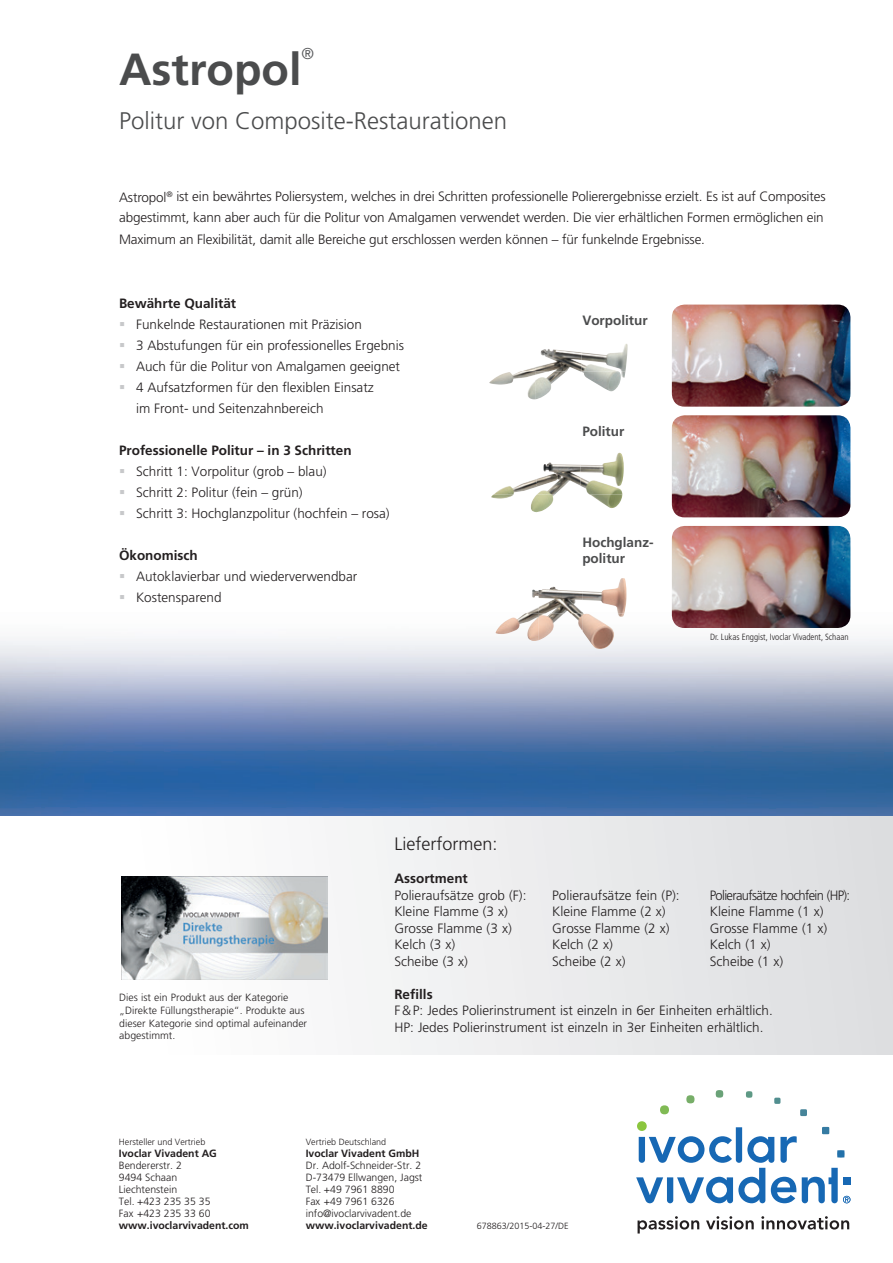
<style>
.page{position:relative;width:893px;height:1263px;background:#fff}
.page>*{position:absolute;margin:0;border:0;box-sizing:border-box;transform-origin:0 0}
.t1{font:700 45px "Frutiger";color:#4b4c4d}
.t2{font:300 24px "Frutiger";color:#4b4c4d}
.t3{font:300 18px "Frutiger";color:#231f20}
.t4{font:300 15.75px "Frutiger";color:#57585a}
.t5{font:300 13.5px/16.5px "Frutiger";color:#231f20}
.t6{font:300 13.5px/16.5px "Frutiger";color:#231f20;scale:.96 1}
.t7{font:700 13.5px "Frutiger";color:#231f20}
.t8{font:700 13.5px/16.5px "Frutiger";color:#4b4c4d}
.t9{font:300 10.5px/12px "Frutiger";color:#231f20}
.t10{font:700 10.5px "Frutiger";color:#231f20}
.t11{font:300 9px "Frutiger";color:#231f20}
.t12{font:300 condensed 9px "Frutiger";color:#231f20}
.s1{color:#c7c8ca}
</style>
<div class="page">
<img style="left:0;top:495px;width:893px;height:321px">
<div style="left:0;top:816px;width:893px;height:238px;background:linear-gradient(to right,#fff,#dddee0)"></div>
<svg style="left:636px;top:1090px;width:214px;height:113px"></svg>
<svg style="left:638px;top:1216px;width:61px;height:17px"></svg>
<svg style="left:706px;top:1216px;width:48px;height:13px"></svg>
<svg style="left:761px;top:1216px;width:88px;height:13px"></svg>
<img style="left:121px;top:876px;width:207px;height:103px">
<img style="left:672px;top:305px;width:178px;height:102px">
<img style="left:672px;top:415px;width:178px;height:102px">
<img style="left:672px;top:526px;width:178px;height:102px">
<img style="left:523px;top:367px;width:12px;height:4px">
<img style="left:535px;top:349px;width:47px;height:22px">
<img style="left:582px;top:344px;width:45px;height:28px">
<img style="left:489px;top:371px;width:93px;height:28px">
<img style="left:582px;top:371px;width:43px;height:20px">
<img style="left:493px;top:479px;width:44px;height:16px">
<img style="left:537px;top:462px;width:43px;height:33px">
<img style="left:580px;top:453px;width:44px;height:42px">
<img style="left:490px;top:495px;width:65px;height:17px">
<img style="left:590px;top:495px;width:32px;height:13px">
<img style="left:525px;top:590px;width:14px;height:23px">
<img style="left:539px;top:587px;width:44px;height:26px">
<img style="left:583px;top:578px;width:43px;height:36px">
<img style="left:496px;top:613px;width:87px;height:28px">
<img style="left:583px;top:613px;width:41px;height:36px">
<h1 class="t1" style="left:119px;top:43px;width:184px">Astropol</h1>
<p class="t4" style="left:302px;top:45px;width:14px">®</p>
<h2 class="t2" style="left:119px;top:107px;width:390px">Politur von Composite-Restaurationen</h2>
<p class="t5" style="left:119px;top:187px;width:708px;line-height:21px">Astropol<sup>®</sup> ist ein bewährtes Poliersystem, welches in drei Schritten professionelle Polierergebnisse erzielt. Es ist auf Composites abgestimmt, kann aber auch für die Politur von Amalgamen verwendet werden. Die vier erhältlichen Formen ermöglichen ein<br>Maximum an Flexibilität, damit alle Bereiche gut erschlossen werden können – für funkelnde Ergebnisse.</p>
<p class="t7" style="left:119px;top:295px;width:119px">Bewährte Qualität</p>
<p class="t5" style="left:119px;top:316px;width:244px"><span class="s1">▪</span> Funkelnde Restaurationen mit Präzision</p>
<p class="t5" style="left:119px;top:337px;width:286px"><span class="s1">▪</span> 3 Abstufungen für ein professionelles Ergebnis</p>
<p class="t5" style="left:119px;top:358px;width:283px"><span class="s1">▪</span> Auch für die Politur von Amalgamen geeignet</p>
<p class="t5" style="left:136px;top:377px;width:239px;line-height:21px;text-indent:-17px"><span class="s1">▪</span> 4 Aufsatzformen für den flexiblen Einsatz im Front- und Seitenzahnbereich</p>
<p class="t7" style="left:119px;top:442px;width:234px">Professionelle Politur – in 3 Schritten</p>
<p class="t5" style="left:119px;top:463px;width:209px"><span class="s1">▪</span> Schritt 1: Vorpolitur (grob – blau)</p>
<p class="t5" style="left:119px;top:484px;width:185px"><span class="s1">▪</span> Schritt 2: Politur (fein – grün)</p>
<p class="t5" style="left:119px;top:505px;width:272px"><span class="s1">▪</span> Schritt 3: Hochglanzpolitur (hochfein – rosa)</p>
<p class="t7" style="left:119px;top:547px;width:80px">Ökonomisch</p>
<p class="t5" style="left:119px;top:568px;width:240px"><span class="s1">▪</span> Autoklavierbar und wiederverwendbar</p>
<p class="t5" style="left:119px;top:589px;width:104px"><span class="s1">▪</span> Kostensparend</p>
<p class="t8" style="left:582px;top:312px;width:67px">Vorpolitur</p>
<p class="t8" style="left:582px;top:423px;width:44px">Politur</p>
<p class="t8" style="left:582px;top:534px;width:73px">Hochglanz&shy;politur</p>
<p class="t12" style="left:710px;top:632px;width:140px">Dr. Lukas Enggist, Ivoclar Vivadent, Schaan</p>
<p class="t9" style="left:119px;top:991px;width:189px;line-height:12.6px">Dies ist ein Produkt aus der Kategorie „Direkte Füllungstherapie“. Produkte aus dieser Kategorie sind optimal aufeinander abgestimmt.</p>
<h3 class="t3" style="left:394px;top:834px;width:104px">Lieferformen:</h3>
<p class="t7" style="left:394px;top:871px;width:75px">Assortment</p>
<p class="t5" style="left:394px;top:887px;width:134px">Polieraufsätze grob (F):<br>Kleine Flamme (3 x)<br>Grosse Flamme (3 x)<br>Kelch (3 x)<br>Scheibe (3 x)</p>
<p class="t5" style="left:552px;top:887px;width:129px">Polieraufsätze fein (P):<br>Kleine Flamme (2 x)<br>Grosse Flamme (2 x)<br>Kelch (2 x)<br>Scheibe (2 x)</p>
<p class="t6" style="left:710px;top:887px;width:148px">Polieraufsätze hochfein (HP):<br>Kleine Flamme (1 x)<br>Grosse Flamme (1 x)<br>Kelch (1 x)<br>Scheibe (1 x)</p>
<p class="t7" style="left:394px;top:986px;width:40px">Refills</p>
<p class="t5" style="left:394px;top:1002px;width:380px">F &amp; P: Jedes Polierinstrument ist einzeln in 6er Einheiten erhältlich.<br>HP: Jedes Polierinstrument ist einzeln in 3er Einheiten erhältlich.</p>
<p class="t11" style="left:119px;top:1137px;width:88px">Hersteller und Vertrieb</p>
<p class="t10" style="left:119px;top:1147px;width:100px">Ivoclar Vivadent AG</p>
<p class="t9" style="left:119px;top:1159px;width:93px">Bendererstr. 2<br>9494 Schaan<br>Liechtenstein<br>Tel. +423 235 35 35<br>Fax +423 235 33 60</p>
<p class="t10" style="left:119px;top:1219px;width:132px">www.ivoclarvivadent.com</p>
<p class="t11" style="left:306px;top:1137px;width:82px">Vertrieb Deutschland</p>
<p class="t10" style="left:306px;top:1147px;width:115px">Ivoclar Vivadent GmbH</p>
<p class="t9" style="left:306px;top:1159px;width:118px">Dr. Adolf-Schneider-Str. 2<br>D-73479 Ellwangen, Jagst<br>Tel. +49 7961 8890<br>Fax +49 7961 6326 info@ivoclarvivadent.de</p>
<p class="t10" style="left:306px;top:1219px;width:123px">www.ivoclarvivadent.de</p>
<p class="t11" style="left:477px;top:1221px;width:93px">678863/2015-04-27/DE</p>
</div>
